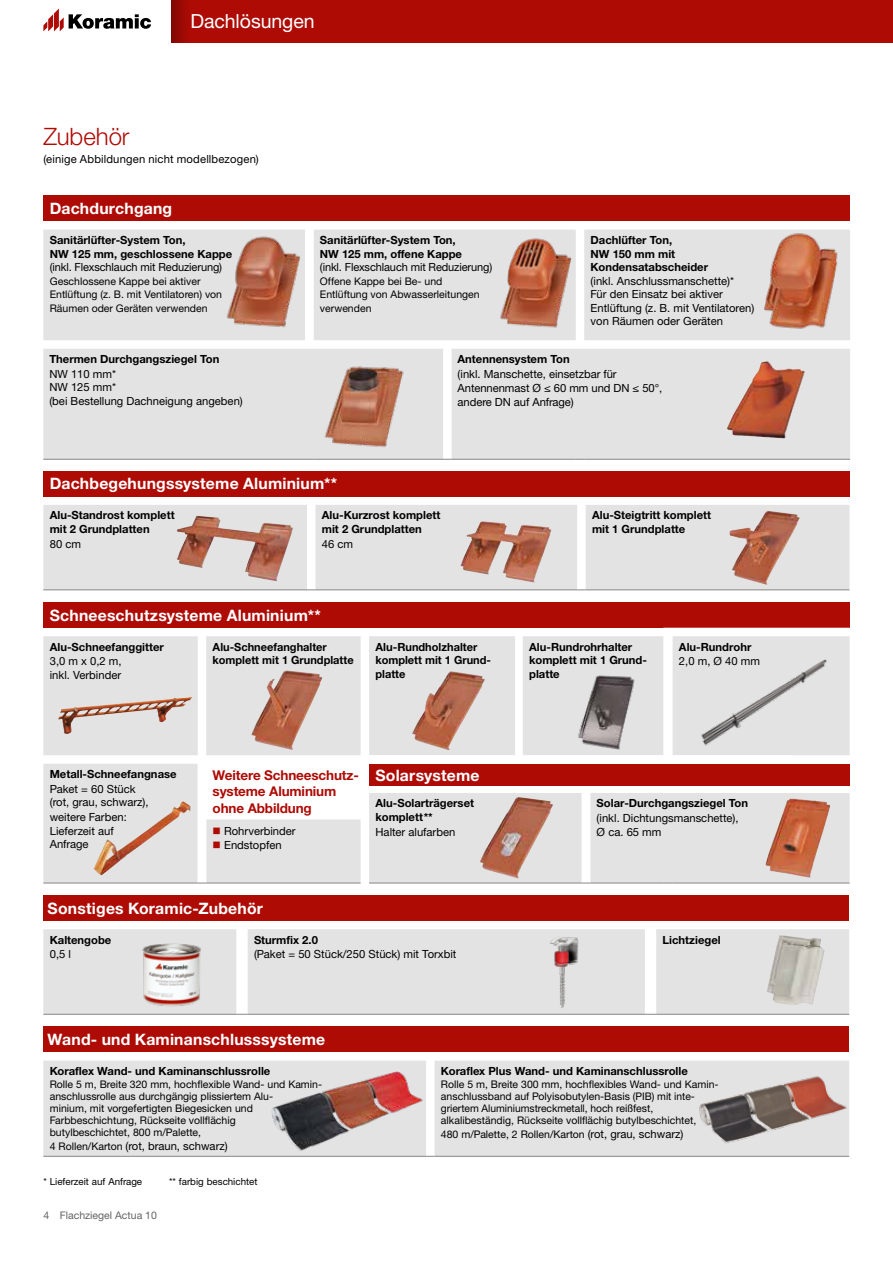
<style>
.page{position:relative;width:893px;height:1263px;background:#fff}
.page>*{position:absolute;margin:0;border:0;box-sizing:border-box;transform-origin:0 0}
.t1{font:300 24px "Helvetica Neue LTW1 G";letter-spacing:-.005em;color:#ae0b05}
.t2{font:19.5px "Helvetica Neue LTW1 G";letter-spacing:-.005em;color:#fff}
.t3{font:700 15.75px "Helvetica Neue LTW1 G";letter-spacing:.015em;color:#fff}
.t4{font:700 13.5px/16.5px "Helvetica Neue LTW1 G";letter-spacing:-.01em;color:#ae0b05}
.t5{font:700 11.25px/13.5px "Helvetica Neue LTW1 G";color:#000}
.t6{font:11.25px/13.5px "Helvetica Neue LTW1 G";color:#000}
.t7{font:10.5px/12px "Helvetica Neue LTW1 G";color:#000}
.t8{font:10.5px "Helvetica Neue LTW1 G";color:#636362}
.t9{font:9.75px "Helvetica Neue LTW1 G";color:#000}
.s1{color:#ae0b05}
.s2{font-size:10.5px}
.s3{font-size:11.25px}
</style>
<div class="page">
<div style="left:171px;top:0;width:722px;height:43px;background:#ae0b05"></div>
<svg style="left:43px;top:9px;width:108px;height:22px"></svg>
<svg style="left:171px;top:0;width:15px;height:43px"></svg>
<div style="left:43px;top:471px;width:806px;height:25px;background:#ae0b05"></div>
<div style="left:43px;top:505px;width:806px;height:84px;background:#e3e3e3"></div>
<hr style="left:43px;top:589px;width:264px;height:1px;background:#878786">
<hr style="left:315px;top:589px;width:262px;height:1px;background:#878786">
<hr style="left:586px;top:589px;width:263px;height:1px;background:#878786">
<img style="left:177px;top:516px;width:116px;height:65px">
<img style="left:460px;top:522px;width:92px;height:60px">
<img style="left:729px;top:511px;width:71px;height:74px">
<div style="left:43px;top:602px;width:807px;height:26px;background:#ae0b05"></div>
<svg style="left:43px;top:636px;width:807px;height:247px;background:#e4e3e3"></svg>
<svg style="left:198px;top:755px;width:652px;height:128px;fill:#e3e3e3"></svg>
<div style="left:369px;top:764px;width:481px;height:22px;background:#ae0b05"></div>
<hr style="left:43px;top:883px;width:155px;height:1px;background:#878786">
<hr style="left:206px;top:883px;width:155px;height:1px;background:#878786">
<hr style="left:369px;top:883px;width:146px;height:1px;background:#878786">
<hr style="left:523px;top:883px;width:59px;height:1px;background:#878786">
<hr style="left:590px;top:883px;width:73px;height:1px;background:#878786">
<hr style="left:673px;top:883px;width:119px;height:1px;background:#878786">
<hr style="left:792px;top:883px;width:58px;height:1px;background:#878786">
<img style="left:58px;top:697px;width:134px;height:37px">
<img style="left:251px;top:670px;width:71px;height:80px">
<img style="left:412px;top:671px;width:73px;height:79px">
<img style="left:571px;top:672px;width:70px;height:80px">
<img style="left:691px;top:648px;width:159px;height:105px">
<img style="left:134px;top:801px;width:49px;height:38px">
<img style="left:480px;top:797px;width:73px;height:81px">
<img style="left:765px;top:799px;width:65px;height:79px">
<div style="left:43px;top:895px;width:806px;height:26px;background:#ae0b05"></div>
<div style="left:43px;top:929px;width:806px;height:85px;background:#e3e3e3"></div>
<hr style="left:43px;top:1014px;width:193px;height:1px;background:#878786">
<svg style="left:236px;top:1014px;width:12px;height:1px"></svg>
<hr style="left:248px;top:1014px;width:397px;height:1px;background:#878786">
<hr style="left:656px;top:1014px;width:193px;height:1px;background:#878786">
<img style="left:142px;top:930px;width:60px;height:83px">
<img style="left:549px;top:936px;width:30px;height:72px">
<img style="left:767px;top:935px;width:58px;height:70px">
<div style="left:43px;top:1026px;width:806px;height:26px;background:#ae0b05"></div>
<div style="left:43px;top:1060px;width:806px;height:96px;background:#e3e3e3"></div>
<hr style="left:43px;top:1156px;width:383px;height:1px;background:#878786">
<hr style="left:435px;top:1156px;width:414px;height:1px;background:#878786">
<img style="left:271px;top:1071px;width:153px;height:81px">
<div style="left:43px;top:196px;width:807px;height:25px;background:#ae0b05"></div>
<div style="left:43px;top:230px;width:807px;height:110px;background:#e3e3e3"></div>
<div style="left:43px;top:349px;width:807px;height:110px;background:#e3e3e3"></div>
<hr style="left:43px;top:459px;width:262px;height:1px;background:#878786">
<svg style="left:305px;top:230px;width:147px;height:230px;background:#e5e5e5"></svg>
<hr style="left:452px;top:459px;width:124px;height:1px;background:#878786">
<hr style="left:584px;top:459px;width:266px;height:1px;background:#878786">
<img style="left:316px;top:352px;width:95px;height:102px">
<img style="left:752px;top:229px;width:98px;height:105px">
<img style="left:494px;top:235px;width:90px;height:99px">
<img style="left:222px;top:233px;width:89px;height:99px">
<img style="left:727px;top:361px;width:78px;height:77px">
<img style="left:696px;top:1073px;width:153px;height:76px">
<h2 class="t2" style="left:190px;top:9px;width:126px">Dachlösungen</h2>
<h1 class="t1" style="left:43px;top:121px;width:88px">Zubehör</h1>
<p class="t6" style="left:43px;top:152px;width:217px">(einige Abbildungen nicht modellbezogen)</p>
<h3 class="t3" style="left:50px;top:199px;width:124px">Dachdurchgang</h3>
<p class="t5" style="left:50px;top:233px;width:184px">Sanitärlüfter-System Ton,<br>NW 125 mm, geschlossene Kappe</p>
<p class="t6" style="left:50px;top:260px;width:174px">(inkl. Flexschlauch mit Reduzierung)</p>
<p class="t7" style="left:50px;top:274px;width:174px;line-height:13.5px">Geschlossene Kappe bei aktiver<br>Entlüftung (z. B. mit Ventilatoren) von<br>Räumen oder Geräten verwenden</p>
<p class="t5" style="left:49px;top:352px;width:171px">Thermen Durchgangsziegel Ton</p>
<p class="t6" style="left:49px;top:367px;width:195px">NW 110 mm*<br>NW 125 mm*<br>(bei Bestellung Dachneigung angeben)</p>
<p class="t5" style="left:320px;top:233px;width:144px">Sanitärlüfter-System Ton,<br>NW 125 mm, offene Kappe</p>
<p class="t6" style="left:320px;top:260px;width:174px">(inkl. Flexschlauch mit Reduzierung)</p>
<p class="t7" style="left:320px;top:274px;width:161px;line-height:13.5px">Offene Kappe bei Be- und<br>Entlüftung von Abwasserleitungen verwenden</p>
<p class="t5" style="left:591px;top:233px;width:119px">Dachlüfter Ton,<br>NW 150 mm mit<br>Kondensatabscheider</p>
<p class="t6" style="left:591px;top:274px;width:165px">(inkl. Anschlussmanschette)*<br>Für den Einsatz bei aktiver<br>Entlüftung (z. B. mit Ventilatoren) von Räumen oder Geräten</p>
<p class="t5" style="left:458px;top:352px;width:114px">Antennensystem Ton</p>
<p class="t6" style="left:458px;top:366px;width:206px;line-height:14.7px">(inkl. Manschette, einsetzbar für<br>Antennenmast Ø ≤ 60 mm und DN ≤ 50°,</p>
<p class="t6" style="left:458px;top:395px;width:118px">andere DN auf Anfrage)</p>
<h3 class="t3" style="left:50px;top:474px;width:289px">Dachbegehungssysteme Aluminium**</h3>
<p class="t5" style="left:50px;top:508px;width:126px">Alu-Standrost komplett mit 2 Grundplatten</p>
<p class="t6" style="left:50px;top:537px;width:33px">80 cm</p>
<p class="t5" style="left:322px;top:508px;width:120px">Alu-Kurzrost komplett mit 2 Grundplatten</p>
<p class="t6" style="left:322px;top:537px;width:33px">46 cm</p>
<p class="t5" style="left:592px;top:508px;width:121px">Alu-Steigtritt komplett mit 1 Grundplatte</p>
<h3 class="t3" style="left:50px;top:605px;width:273px">Schneeschutzsysteme Aluminium**</h3>
<p class="t5" style="left:50px;top:640px;width:116px">Alu-Schneefanggitter</p>
<p class="t6" style="left:50px;top:654px;width:73px">3,0 m x 0,2 m, inkl. Verbinder</p>
<p class="t5" style="left:213px;top:640px;width:143px">Alu-Schneefanghalter komplett mit 1 Grundplatte</p>
<p class="t5" style="left:375px;top:640px;width:117px">Alu-Rundholzhalter komplett mit 1 Grund&shy;platte</p>
<p class="t5" style="left:529px;top:640px;width:119px">Alu-Rundrohrhalter komplett mit 1 Grund&shy;platte</p>
<p class="t5" style="left:679px;top:640px;width:74px">Alu-Rundrohr</p>
<p class="t6" style="left:679px;top:654px;width:83px">2,0 m, Ø 40 mm</p>
<p class="t5" style="left:50px;top:767px;width:128px">Metall-Schneefangnase</p>
<p class="t6" style="left:50px;top:782px;width:100px">Paket = 60 Stück (rot, grau, schwarz),</p>
<p class="t6" style="left:50px;top:810px;width:79px">weitere Farben:<br>Lieferzeit auf<br>Anfrage</p>
<p class="t4" style="left:213px;top:767px;width:146px">Weitere Schneeschutz&shy;systeme Aluminium ohne Abbildung</p>
<h3 class="t3" style="left:375px;top:766px;width:106px">Solarsysteme</h3>
<p class="t5" style="left:375px;top:796px;width:100px">Alu-Solarträgerset komplett**</p>
<p class="t6" style="left:375px;top:825px;width:81px">Halter alufarben</p>
<p class="t5" style="left:597px;top:796px;width:153px">Solar-Durchgangsziegel Ton</p>
<p class="t6" style="left:597px;top:811px;width:143px">(inkl. Dichtungsmanschette),</p>
<p class="t6" style="left:213px;top:824px;width:85px"><span class="s1">■</span> Rohrverbinder</p>
<p class="t6" style="left:597px;top:825px;width:66px">Ø ca. 65 mm</p>
<p class="t6" style="left:213px;top:839px;width:71px"><span class="s1">■</span> Endstopfen</p>
<h3 class="t3" style="left:48px;top:898px;width:217px">Sonstiges Koramic-Zubehör</h3>
<p class="t5" style="left:50px;top:933px;width:63px">Kaltengobe</p>
<p class="t6" style="left:50px;top:947px;width:23px">0,5 l</p>
<p class="t5" style="left:254px;top:933px;width:65px">Sturmfix 2.0</p>
<p class="t6" style="left:254px;top:947px;width:204px">(Paket = 50 Stück/250 Stück) mit Torxbit</p>
<p class="t5" style="left:663px;top:933px;width:60px">Lichtziegel</p>
<h3 class="t3" style="left:48px;top:1030px;width:279px">Wand- und Kaminanschlusssysteme</h3>
<p class="t5" style="left:50px;top:1064px;width:222px">Koraflex Wand- und Kaminanschlussrolle</p>
<p class="t7" style="left:50px;top:1078px;width:273px">Rolle 5 m, Breite 320 mm, hochflexible Wand- und Kamin&shy;anschlussrolle aus durchgängig plissiertem Alu-<br>minium, mit vorgefertigten Biegesicken und Farbbeschichtung, Rückseite vollflächig<br>butylbeschichtet, 800 m/Palette,</p>
<p class="t6" style="left:50px;top:1139px;width:179px"><span class="s2">4 Rollen/Karton</span> (rot, braun, schwarz)</p>
<p class="t9" style="left:43px;top:1175px;width:100px">* Lieferzeit auf Anfrage</p>
<p class="t9" style="left:169px;top:1175px;width:90px">** farbig beschichtet</p>
<p class="t8" style="left:43px;top:1209px;width:115px">4 Flachziegel Actua 10</p>
<p class="t5" style="left:441px;top:1064px;width:248px">Koraflex Plus Wand- und Kaminanschlussrolle</p>
<p class="t7" style="left:441px;top:1078px;width:278px">Rolle 5 m, Breite 300 mm, hochflexibles Wand- und Kamin&shy;anschlussband auf Polyisobutylen-Basis (PIB) mit inte&shy;griertem Aluminiumstreckmetall, hoch reißfest, alkalibeständig, Rückseite vollflächig butylbeschichtet,</p>
<p class="t7" style="left:441px;top:1128px;width:244px">480 m/Palette, 2 Rollen/Karton <span class="s3">(rot, grau, schwarz)</span></p>
</div>
